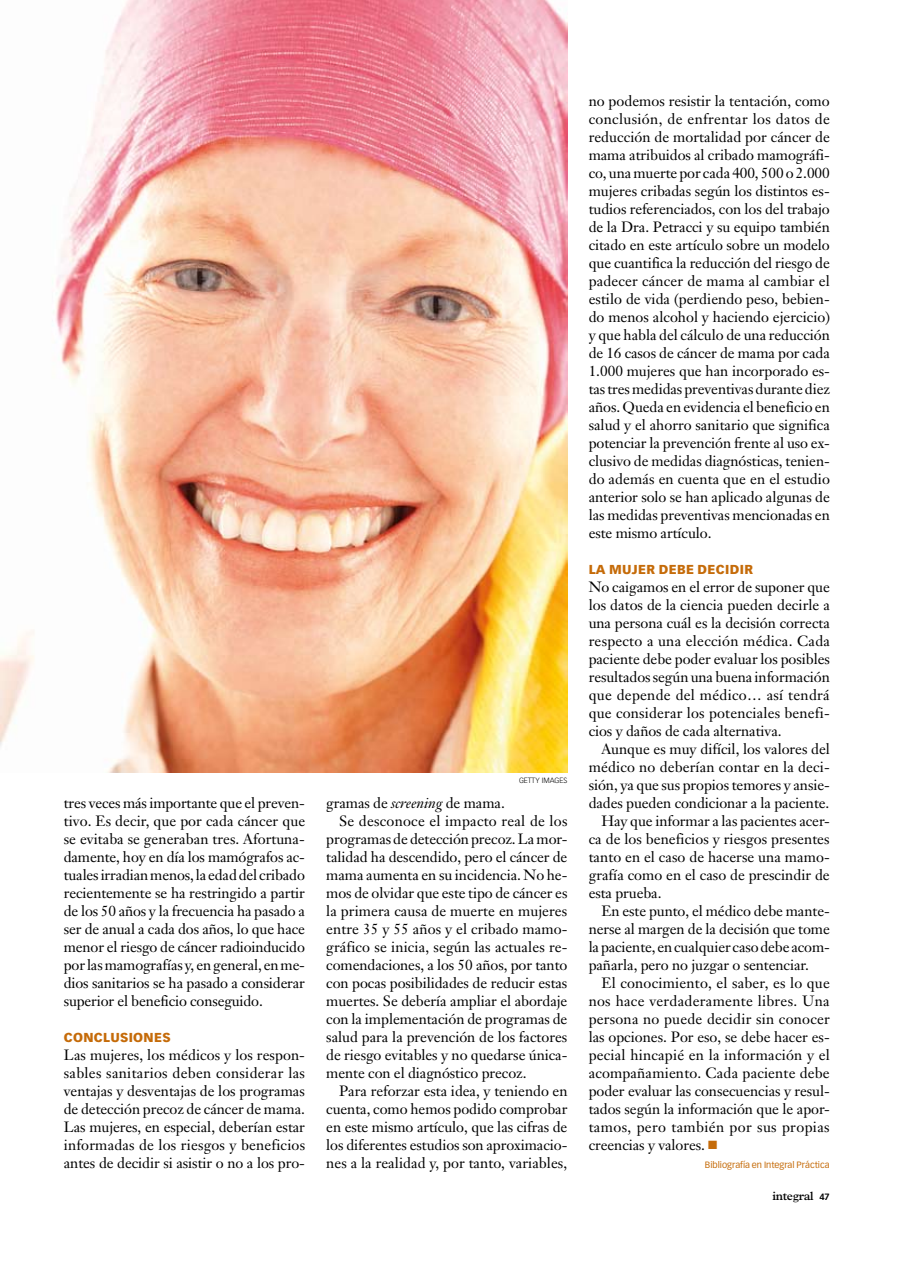
<style>
.page{position:relative;width:915px;height:1263px;background:#fff}
.page>*{position:absolute;margin:0;border:0;box-sizing:border-box;transform-origin:0 0}
.t1{font:14.7px/18px "Janson Text";letter-spacing:-.005em;color:#000;text-align:justify}
.t2{font:14.7px "Janson Text";letter-spacing:.015em;color:#000}
.t3{font:14.7px "Janson Text";letter-spacing:.02em;color:#000}
.t4{font:14.7px "Janson Text";letter-spacing:.025em;color:#000}
.t5{font:900 12.75px "Vectora LH";letter-spacing:.025em;color:#c56b09}
.t6{font:600 12px "Plantin";letter-spacing:-.03em;color:#000}
.t7{font:9px "Vectora LH";color:#c56b09}
.t8{font:300 7.5px "Vectora LH";color:#000}
.s1{font-style:italic}
.s2{color:#c56b09}
.s3{font-family:"Vectora LH";font-weight:700;font-size:9px}
</style>
<div class="page">
<img style="left:0;top:0;width:567px;height:772px">
<p class="t1" style="left:64px;top:794px;width:243px">tres veces más importante que el preven&shy;tivo. Es decir, que por cada cáncer que se evitaba se generaban tres. Afortuna&shy;damente, hoy en día los mamógrafos ac&shy;tuales irradian menos, la edad del cribado recientemente se ha restringido a partir de los 50 años y la frecuencia ha pasado a ser de anual a cada dos años, lo que hace menor el riesgo de cáncer radioinducido por las mamografías y, en general, en me&shy;dios sanitarios se ha pasado a considerar superior el beneficio conseguido.</p>
<p class="t5" style="left:64px;top:1030px;width:108px">CONCLUSIONES</p>
<p class="t1" style="left:64px;top:1046px;width:243px">Las mujeres, los médicos y los respon&shy;sables sanitarios deben considerar las ventajas y desventajas de los programas de detección precoz de cáncer de mama.<br>Las mujeres, en especial, deberían estar informadas de los riesgos y beneficios antes de decidir si asistir o no a los pro-</p>
<p class="t8" style="left:519px;top:776px;width:50px">GETTY IMAGES</p>
<p class="t1" style="left:326px;top:794px;width:180px">gramas de <span class="s1">screening</span> de mama.</p>
<p class="t2" style="left:339px;top:812px;width:230px">Se desconoce el impacto real de los</p>
<p class="t1" style="left:326px;top:830px;width:242px">programas de detección precoz. La mor-</p>
<p class="t1" style="left:326px;top:848px;width:242px">talidad ha descendido, pero el cáncer de</p>
<p class="t1" style="left:326px;top:866px;width:242px">mama aumenta en su incidencia. No he-</p>
<p class="t1" style="left:326px;top:884px;width:242px">mos de olvidar que este tipo de cáncer es</p>
<p class="t1" style="left:326px;top:902px;width:242px">la primera causa de muerte en mujeres</p>
<p class="t1" style="left:326px;top:920px;width:242px">entre 35 y 55 años y el cribado mamo-</p>
<p class="t1" style="left:326px;top:938px;width:242px">gráfico se inicia, según las actuales re-</p>
<p class="t1" style="left:326px;top:956px;width:242px">comendaciones, a los 50 años, por tanto</p>
<p class="t1" style="left:326px;top:974px;width:242px">con pocas posibilidades de reducir estas</p>
<p class="t1" style="left:326px;top:992px;width:242px">muertes. Se debería ampliar el abordaje</p>
<p class="t1" style="left:326px;top:1010px;width:242px">con la implementación de programas de</p>
<p class="t1" style="left:326px;top:1028px;width:242px">salud para la prevención de los factores</p>
<p class="t1" style="left:326px;top:1046px;width:242px">de riesgo evitables y no quedarse única-</p>
<p class="t1" style="left:326px;top:1064px;width:202px">mente con el diagnóstico precoz.</p>
<p class="t1" style="left:339px;top:1082px;width:230px">Para reforzar esta idea, y teniendo en</p>
<p class="t1" style="left:326px;top:1100px;width:242px">cuenta, como hemos podido comprobar</p>
<p class="t1" style="left:326px;top:1118px;width:242px">en este mismo artículo, que las cifras de</p>
<p class="t1" style="left:326px;top:1136px;width:242px">los diferentes estudios son aproximacio-</p>
<p class="t1" style="left:326px;top:1154px;width:242px">nes a la realidad y, por tanto, variables,</p>
<p class="t1" style="left:588px;top:92px;width:243px">no podemos resistir la tentación, como conclusión, de enfrentar los datos de reducción de mortalidad por cáncer de mama atribuidos al cribado mamográfi&shy;co, una muerte por cada 400, 500 o 2.000 mujeres cribadas según los distintos es&shy;tudios referenciados, con los del trabajo de la Dra. Petracci y su equipo también citado en este artículo sobre un modelo que cuantifica la reducción del riesgo de padecer cáncer de mama al cambiar el estilo de vida (perdiendo peso, bebien&shy;do menos alcohol y haciendo ejercicio) y que habla del cálculo de una reducción de 16 casos de cáncer de mama por cada 1.000 mujeres que han incorporado es&shy;tas tres medidas preventivas durante diez años. Queda en evidencia el beneficio en salud y el ahorro sanitario que significa potenciar la prevención frente al uso ex&shy;clusivo de medidas diagnósticas, tenien&shy;do además en cuenta que en el estudio anterior solo se han aplicado algunas de las medidas preventivas mencionadas en este mismo artículo.</p>
<p class="t5" style="left:588px;top:562px;width:166px">LA MUJER DEBE DECIDIR</p>
<p class="t1" style="left:588px;top:578px;width:243px">No caigamos en el error de suponer que los datos de la ciencia pueden decirle a una persona cuál es la decisión correcta respecto a una elección médica. Cada paciente debe poder evaluar los posibles resultados según una buena información que depende del médico… así tendrá que considerar los potenciales benefi&shy;cios y daños de cada alternativa.</p>
<p class="t1" style="left:601px;top:740px;width:230px">Aunque es muy difícil, los valores del</p>
<p class="t1" style="left:588px;top:758px;width:242px">médico no deberían contar en la deci-</p>
<p class="t1" style="left:588px;top:776px;width:242px">sión, ya que sus propios temores y ansie-</p>
<p class="t1" style="left:588px;top:794px;width:242px">dades pueden condicionar a la paciente.</p>
<p class="t1" style="left:601px;top:812px;width:230px">Hay que informar a las pacientes acer-</p>
<p class="t1" style="left:588px;top:830px;width:242px">ca de los beneficios y riesgos presentes</p>
<p class="t1" style="left:588px;top:848px;width:242px">tanto en el caso de hacerse una mamo-</p>
<p class="t1" style="left:588px;top:866px;width:242px">grafía como en el caso de prescindir de</p>
<p class="t1" style="left:588px;top:884px;width:74px">esta prueba.</p>
<p class="t1" style="left:601px;top:902px;width:230px">En este punto, el médico debe mante-</p>
<p class="t1" style="left:588px;top:920px;width:242px">nerse al margen de la decisión que tome</p>
<p class="t1" style="left:588px;top:938px;width:242px">la paciente, en cualquier caso debe acom-</p>
<p class="t1" style="left:588px;top:956px;width:222px">pañarla, pero no juzgar o sentenciar.</p>
<p class="t2" style="left:601px;top:974px;width:230px">El conocimiento, el saber, es lo que</p>
<p class="t3" style="left:588px;top:992px;width:242px">nos hace verdaderamente libres. Una</p>
<p class="t2" style="left:588px;top:1010px;width:242px">persona no puede decidir sin conocer</p>
<p class="t1" style="left:588px;top:1028px;width:242px">las opciones. Por eso, se debe hacer es-</p>
<p class="t2" style="left:588px;top:1046px;width:242px">pecial hincapié en la información y el</p>
<p class="t1" style="left:588px;top:1064px;width:242px">acompañamiento. Cada paciente debe</p>
<p class="t1" style="left:588px;top:1082px;width:242px">poder evaluar las consecuencias y resul-</p>
<p class="t1" style="left:588px;top:1100px;width:242px">tados según la información que le apor-</p>
<p class="t4" style="left:588px;top:1118px;width:242px">tamos, pero también por sus propias</p>
<p class="t1" style="left:588px;top:1136px;width:130px">creencias y valores. <span class="s2">■</span></p>
<p class="t7" style="left:704px;top:1160px;width:126px">Bibliografía en Integral Práctica</p>
<p class="t6" style="left:772px;top:1188px;width:59px">integral <span class="s3">47</span></p>
</div>
